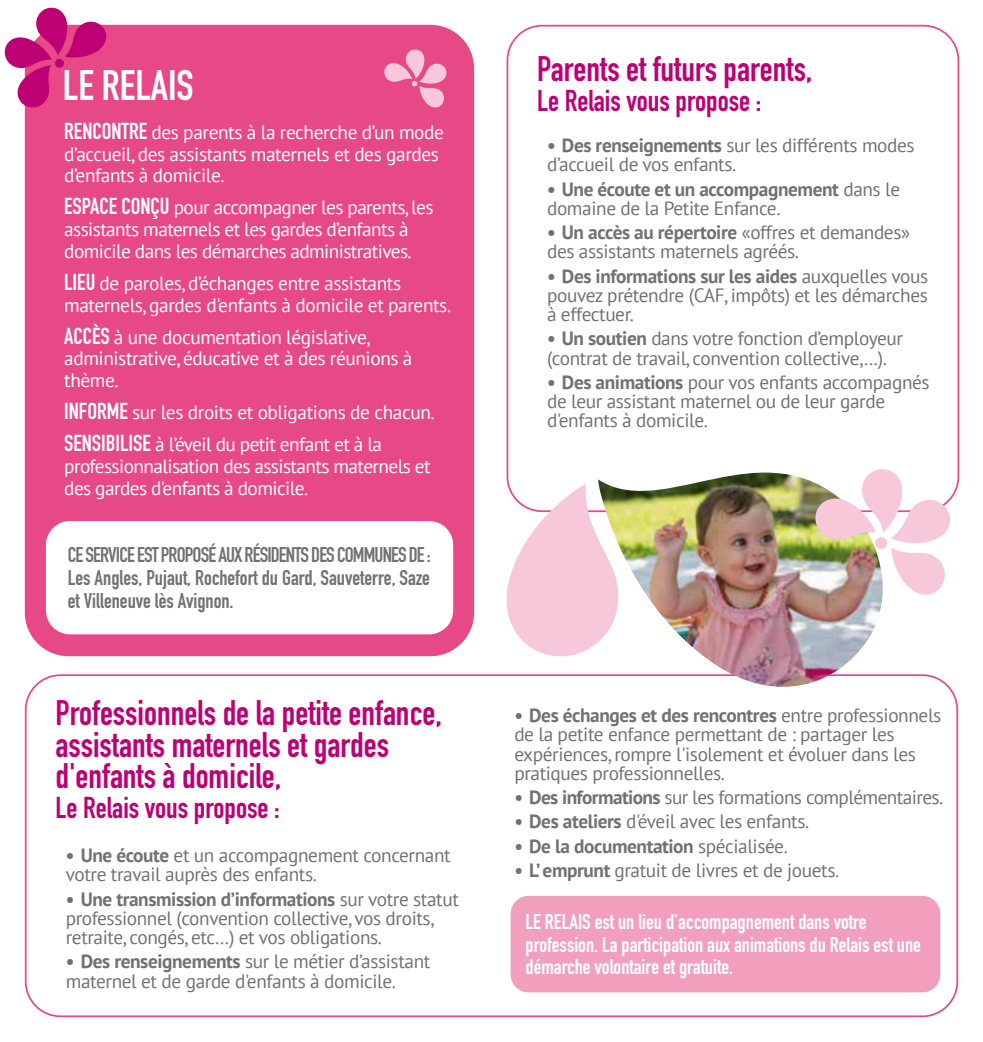
<style>
.page{position:relative;width:983px;height:1042px;background:#fff}
.page>*{position:absolute;margin:0;border:0;box-sizing:border-box;transform-origin:0 0}
.t1{font:700 42px "DIN Condensed";color:#fff}
.t2{font:700 35px/31.5px "DIN Condensed";color:#bd0074}
.t3{font:700 29.75px "DIN Condensed";color:#bd0074}
.t4{font:700 21px/22.8px "DIN Condensed";color:#fff}
.t5{font:700 21px/22.8px "DIN Condensed";color:#707172;text-align:justify}
.t6{font:19.25px/19.2px "PT Sans";letter-spacing:-.02em;color:#707172}
.t7{font:19.25px/21.9px "PT Sans";letter-spacing:-.02em;color:#fff}
.t8{font:700 19.25px "PT Sans";letter-spacing:-.02em;color:#707172}
.s1{font-family:"DIN Condensed";font-weight:700;font-size:22.75px}
.s2{font-weight:700}
.s3{font-weight:400}
</style>
<div class="page">
<div style="left:25px;top:25px;width:449px;height:631px;background:#e74987;border-radius:44px"></div>
<svg style="left:4px;top:7px;width:104px;height:101px"></svg>
<div style="left:46px;top:521px;width:407px;height:113px;background:#fff;border-radius:24px"></div>
<div style="left:510px;top:896px;width:430px;height:96px;background:#f19fbd;border-radius:18px"></div>
<svg style="left:506px;top:483px;width:89px;height:174px"></svg>
<img style="left:595px;top:472px;width:291px;height:215px">
<img style="left:813px;top:469px;width:139px;height:128px">
<svg style="left:384px;top:49px;width:63px;height:59px"></svg>
<h1 class="t1" style="left:63px;top:57px;width:132px">LE RELAIS</h1>
<p class="t7" style="left:64px;top:121px;width:381px"><span class="s1">RENCONTRE</span> des parents à la recherche d’un mode d’accueil, des assistants maternels et des gardes d’enfants à domicile.</p>
<p class="t7" style="left:64px;top:196px;width:371px"><span class="s1">ESPACE CONÇU</span> pour accompagner les parents, les assistants maternels et les gardes d’enfants à domicile dans les démarches administratives.</p>
<p class="t7" style="left:64px;top:272px;width:388px"><span class="s1">LIEU</span> de paroles, d’échanges entre assistants maternels, gardes d'enfants à domicile et parents.</p>
<p class="t7" style="left:64px;top:325px;width:350px"><span class="s1">ACCÈS</span> à une documentation législative, administrative, éducative et à des réunions à thème.</p>
<p class="t7" style="left:64px;top:396px;width:372px;line-height:31.8px"><span class="s1">INFORME</span> sur les droits et obligations de chacun.<br><span class="s1">SENSIBILISE</span> à l’éveil du petit enfant et à la</p>
<p class="t7" style="left:64px;top:454px;width:368px">professionnalisation des assistants maternels et des gardes d'enfants à domicile.</p>
<p class="t5" style="left:68px;top:543px;width:364px">CE SERVICE EST PROPOSÉ AUX RÉSIDENTS DES COMMUNES DE:<br>Les Angles, Pujaut, Rochefort du Gard, Sauveterre, Saze et Villeneuve lès Avignon.</p>
<h2 class="t2" style="left:55px;top:697px;width:388px">Professionnels de la petite enfance, assistants maternels et gardes d'enfants à domicile,</h2>
<h3 class="t3" style="left:55px;top:787px;width:225px">Le Relais vous propose :</h3>
<p class="t6" style="left:66px;top:845px;width:386px"><span class="s2">• Une écoute</span> et un accompagnement concernant votre travail auprès des enfants.</p>
<p class="t6" style="left:66px;top:889px;width:394px"><span class="s2">• Une transmission d’informations</span> sur votre statut professionnel (convention collective, vos droits, retraite, congés, etc…) et vos obligations.</p>
<p class="t6" style="left:66px;top:951px;width:366px"><span class="s2">• Des renseignements</span> sur le métier d’assistant maternel et de garde d'enfants à domicile.</p>
<h2 class="t2" style="left:537px;top:53px;width:277px">Parents et futurs parents,</h2>
<h3 class="t3" style="left:537px;top:81px;width:225px">Le Relais vous propose :</h3>
<p class="t6" style="left:547px;top:135px;width:369px"><span class="s2">• Des renseignements</span> sur les différents modes d’accueil de vos enfants.</p>
<p class="t6" style="left:547px;top:179px;width:354px"><span class="s2">• Une écoute et un accompagnement</span> dans le domaine de la Petite Enfance.</p>
<p class="t6" style="left:547px;top:222px;width:364px"><span class="s2">• Un accès au répertoire</span> «offres et demandes» des assistants maternels agréés.</p>
<p class="t6" style="left:547px;top:266px;width:382px;text-align:justify"><span class="s2">• Des informations sur les aides</span> auxquelles vous pouvez prétendre (CAF, impôts) et les démarches à effectuer.</p>
<p class="t6" style="left:547px;top:328px;width:357px"><span class="s2">• Un soutien</span> dans votre fonction d’employeur (contrat de travail, convention collective,...).</p>
<p class="t6" style="left:547px;top:372px;width:384px"><span class="s2">• Des animations</span> pour vos enfants accompagnés de leur assistant maternel ou de leur garde d'enfants à domicile.</p>
<p class="t6" style="left:514px;top:705px;width:428px"><span class="s2">• Des échanges et des rencontres</span> entre professionnels de la petite enfance permettant de : partager les expériences, rompre l'isolement et évoluer dans les pratiques professionnelles.</p>
<p class="t6" style="left:514px;top:787px;width:430px"><span class="s2">• Des informations</span> sur les formations complémentaires.</p>
<p class="t6" style="left:514px;top:811px;width:296px"><span class="s2">• Des ateliers</span> d'éveil avec les enfants.</p>
<p class="t8" style="left:514px;top:833px;width:275px">• De la documentation <span class="s3">spécialisée.</span></p>
<p class="t6" style="left:514px;top:860px;width:326px"><span class="s2">• L’ emprunt</span> gratuit de livres et de jouets.</p>
<p class="t4" style="left:525px;top:910px;width:397px">LE RELAIS est un lieu d’accompagnement dans votre profession. La participation aux animations du Relais est une démarche volontaire et gratuite.</p>
</div>
